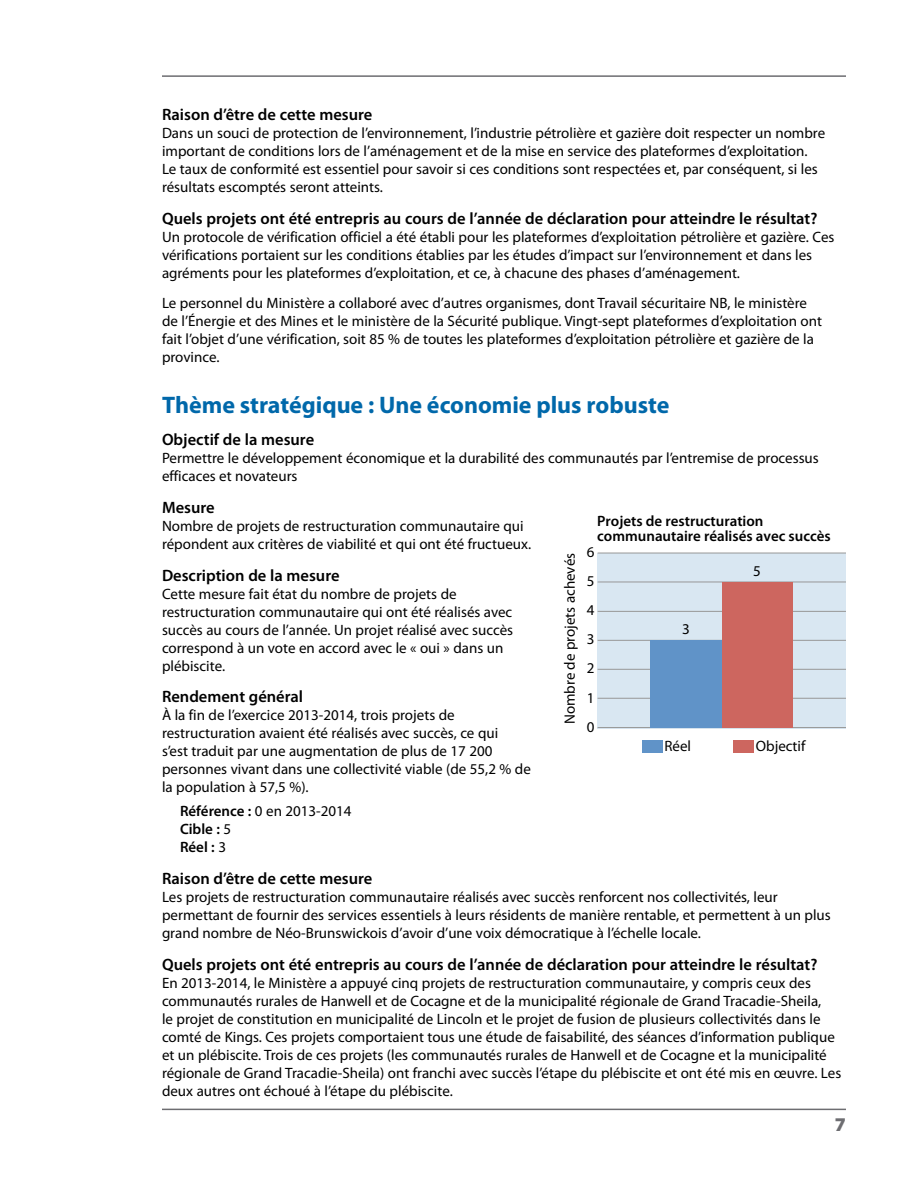
<style>
.page{position:relative;width:918px;height:1188px;background:#fff}
.page>*{position:absolute;margin:0;border:0;box-sizing:border-box;transform-origin:0 0}
.Performance_Measures{font:700 24px "Myriad Pro";letter-spacing:-.005em;color:#0068aa}
.t1{font:900 19.5px "Myriad Pro";color:#6d6d71}
.chart_question{font:600 16.5px "Myriad Pro";color:#000}
.text{font:15px/18px "Myriad Pro";color:#000}
.text__b4_bullet{font:15px/18px "Myriad Pro";color:#000}
.text__indent{font:600 15px/18px "Myriad Pro";color:#000}
.s1{font-weight:400}
</style>
<div class="page">
<hr style="left:162px;top:1109px;width:684px;height:1px;background:#6d6d71">
<hr style="left:162px;top:75px;width:684px;height:2px;background:#6d6d71">
<div style="left:598px;top:553px;width:248px;height:175px;background:#d9e7f2"></div>
<div style="left:642px;top:740px;width:20px;height:12px;background:#6093c8"></div>
<div style="left:733px;top:740px;width:21px;height:12px;background:#cd665f"></div>
<hr style="left:598px;top:727px;width:248px;height:1px;background:#979797">
<hr style="left:598px;top:698px;width:248px;height:1px;background:#979797">
<hr style="left:598px;top:669px;width:248px;height:1px;background:#979797">
<hr style="left:598px;top:640px;width:248px;height:1px;background:#979797">
<hr style="left:598px;top:611px;width:248px;height:1px;background:#979797">
<hr style="left:598px;top:582px;width:248px;height:1px;background:#979797">
<hr style="left:598px;top:553px;width:248px;height:1px;background:#979797">
<div style="left:651px;top:640px;width:71px;height:88px;background:#6093c8"></div>
<div style="left:722px;top:582px;width:71px;height:146px;background:#cd665f"></div>
<p class="chart_question" style="left:162px;top:104px;width:212px">Raison d’être de cette mesure</p>
<p class="text" style="left:162px;top:124px;width:665px">Dans un souci de protection de l’environnement, l’industrie pétrolière et gazière doit respecter un nombre important de conditions lors de l’aménagement et de la mise en service des plateformes d’exploitation.<br>Le taux de conformité est essentiel pour savoir si ces conditions sont respectées et, par conséquent, si les résultats escomptés seront atteints.</p>
<p class="chart_question" style="left:162px;top:208px;width:657px">Quels projets ont été entrepris au cours de l’année de déclaration pour atteindre le résultat?</p>
<p class="text" style="left:162px;top:228px;width:674px">Un protocole de vérification officiel a été établi pour les plateformes d’exploitation pétrolière et gazière. Ces vérifications portaient sur les conditions établies par les études d’impact sur l’environnement et dans les agréments pour les plateformes d’exploitation, et ce, à chacune des phases d’aménagement.</p>
<p class="text" style="left:162px;top:294px;width:662px">Le personnel du Ministère a collaboré avec d’autres organismes, dont Travail sécuritaire NB, le ministère de l’Énergie et des Mines et le ministère de la Sécurité publique. Vingt-sept plateformes d’exploitation ont fait l’objet d’une vérification, soit 85 % de toutes les plateformes d’exploitation pétrolière et gazière de la province.</p>
<p class="Performance_Measures" style="left:162px;top:389px;width:509px">Thème stratégique : Une économie plus robuste</p>
<p class="chart_question" style="left:162px;top:429px;width:154px">Objectif de la mesure</p>
<p class="text" style="left:162px;top:449px;width:658px">Permettre le développement économique et la durabilité des communautés par l’entremise de processus efficaces et novateurs</p>
<p class="chart_question" style="left:162px;top:497px;width:54px">Mesure</p>
<p class="text" style="left:162px;top:517px;width:371px">Nombre de projets de restructuration communautaire qui répondent aux critères de viabilité et qui ont été fructueux.</p>
<p class="chart_question" style="left:162px;top:565px;width:179px">Description de la mesure</p>
<p class="text" style="left:162px;top:584px;width:353px">Cette mesure fait état du nombre de projets de restructuration communautaire qui ont été réalisés avec succès au cours de l’année. Un projet réalisé avec succès correspond à un vote en accord avec le « oui » dans un plébiscite.</p>
<p class="chart_question" style="left:162px;top:686px;width:143px">Rendement général</p>
<p class="text__b4_bullet" style="left:162px;top:706px;width:370px">À la fin de l’exercice 2013-2014, trois projets de restructuration avaient été réalisés avec succès, ce qui<br>s’est traduit par une augmentation de plus de 17 200 personnes vivant dans une collectivité viable (de 55,2 % de la population à 57,5 %).</p>
<p class="text__indent" style="left:180px;top:802px;width:173px">Référence : <span class="s1">0 en 2013-2014<br></span>Cible : <span class="s1">5<br></span>Réel : <span class="s1">3</span></p>
<p class="chart_question" style="left:162px;top:868px;width:212px">Raison d’être de cette mesure</p>
<p class="text" style="left:162px;top:888px;width:670px">Les projets de restructuration communautaire réalisés avec succès renforcent nos collectivités, leur permettant de fournir des services essentiels à leurs résidents de manière rentable, et permettent à un plus grand nombre de Néo-Brunswickois d’avoir d’une voix démocratique à l’échelle locale.</p>
<p class="chart_question" style="left:162px;top:954px;width:657px">Quels projets ont été entrepris au cours de l’année de déclaration pour atteindre le résultat?</p>
<p class="text" style="left:162px;top:974px;width:681px">En 2013-2014, le Ministère a appuyé cinq projets de restructuration communautaire, y compris ceux des communautés rurales de Hanwell et de Cocagne et de la municipalité régionale de Grand Tracadie-Sheila,<br>le projet de constitution en municipalité de Lincoln et le projet de fusion de plusieurs collectivités dans le comté de Kings. Ces projets comportaient tous une étude de faisabilité, des séances d’information publique et un plébiscite. Trois de ces projets (les communautés rurales de Hanwell et de Cocagne et la municipalité régionale de Grand Tracadie-Sheila) ont franchi avec succès l’étape du plébiscite et ont été mis en œuvre. Les deux autres ont échoué à l’étape du plébiscite.</p>
<p class="text__indent" style="left:597px;top:513px;width:235px;line-height:15px">Projets de restructuration communautaire réalisés avec succès</p>
<p class="text" style="left:587px;top:543px;width:9px">6</p>
<p class="text" style="left:561px;top:724px;width:173px;rotate:-90deg">Nombre de projets achevés</p>
<p class="text" style="left:753px;top:562px;width:9px">5</p>
<p class="text" style="left:587px;top:572px;width:9px">5</p>
<p class="text" style="left:587px;top:601px;width:9px">4</p>
<p class="text" style="left:682px;top:620px;width:9px">3</p>
<p class="text" style="left:587px;top:630px;width:9px">3</p>
<p class="text" style="left:587px;top:659px;width:9px">2</p>
<p class="text" style="left:587px;top:688px;width:9px">1</p>
<p class="text" style="left:587px;top:717px;width:9px">0</p>
<p class="text" style="left:664px;top:736px;width:28px">Réel</p>
<p class="text" style="left:756px;top:736px;width:51px">Objectif</p>
<h2 class="t1" style="left:835px;top:1112px;width:13px">7</h2>
</div>
